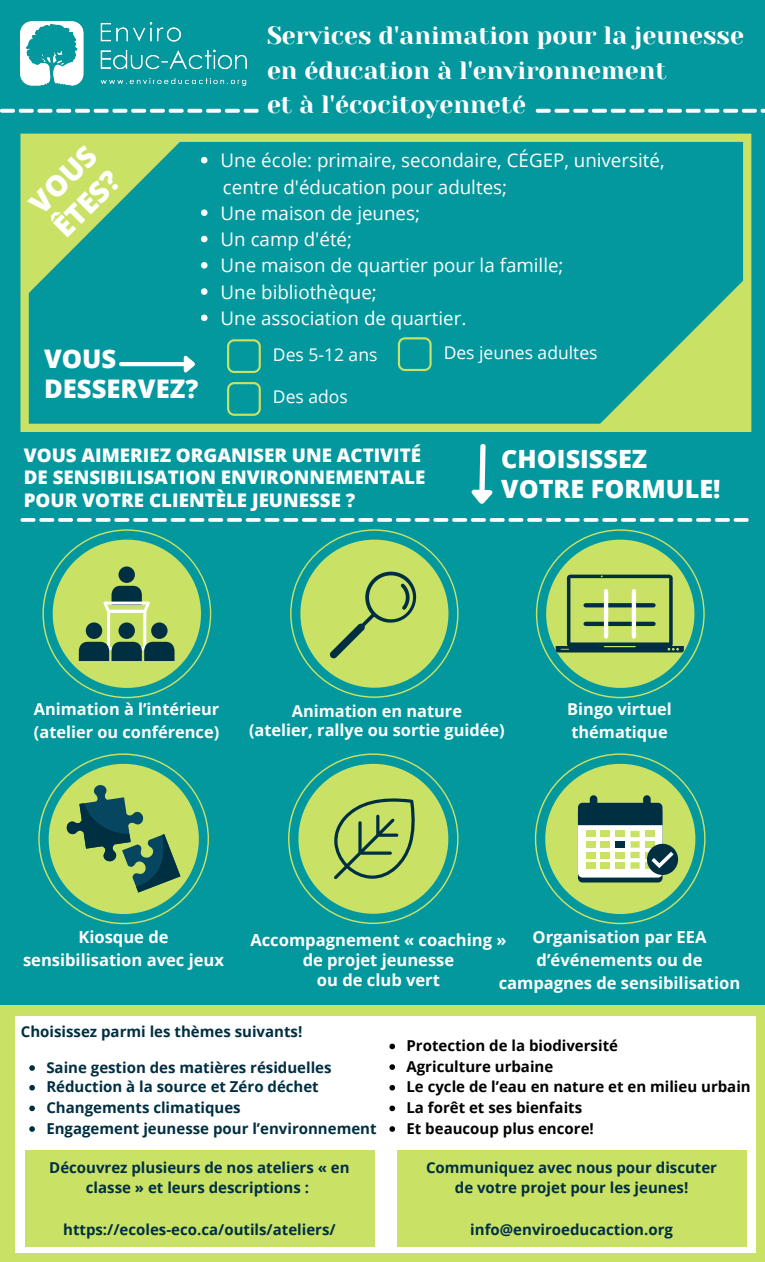
<style>
.page{position:relative;width:765px;height:1262px;background:#03989e}
.page>*{position:absolute;margin:0;border:0;box-sizing:border-box;transform-origin:0 0}
.t1{font:800 28.75px "Open Sans";color:#fff}
.t2{font:800 25.62px/30.1px "Open Sans";color:#fff}
.t3{font:800 25.12px "Open Sans";color:#fff}
.t4{font:25px "Yeseva One";color:#fff}
.t5{font:18.75px "Open Sans";color:#fff}
.t6{font:800 18.75px "Open Sans";color:#fff}
.t7{font:17.5px "Open Sans";color:#fff}
.t8{font:700 16.5px/23.1px "Open Sans";color:#fff;text-align:center}
.t9{font:700 16.38px/22.9px "Open Sans";color:#fff}
.t10{font:700 15px/20.6px "Open Sans";color:#002f42;text-align:center}
.t11{font:700 15px "Open Sans";color:#000}
</style>
<div class="page">
<img style="left:21px;top:21px;width:226px;height:65px">
<svg style="left:536px;top:109px;width:229px;height:4px"></svg>
<svg style="left:0;top:109px;width:259px;height:4px"></svg>
<svg style="left:20px;top:134px;width:731px;height:298px"></svg>
<svg style="left:25px;top:141px;width:156px;height:156px"></svg>
<svg style="left:201px;top:157px;width:7px;height:6px"></svg>
<svg style="left:201px;top:209px;width:7px;height:7px"></svg>
<svg style="left:201px;top:236px;width:7px;height:6px"></svg>
<svg style="left:201px;top:262px;width:7px;height:7px"></svg>
<svg style="left:201px;top:288px;width:7px;height:7px"></svg>
<svg style="left:201px;top:315px;width:7px;height:6px"></svg>
<hr style="left:121px;top:362px;width:63px;height:4px;background:#fff">
<svg style="left:180px;top:352px;width:19px;height:27px"></svg>
<svg style="left:227px;top:339px;width:34px;height:34px"></svg>
<svg style="left:471px;top:443px;width:22px;height:61px"></svg>
<svg style="left:42px;top:529px;width:169px;height:169px"></svg>
<svg style="left:227px;top:382px;width:34px;height:34px"></svg>
<svg style="left:21px;top:518px;width:728px;height:4px"></svg>
<svg style="left:592px;top:275px;width:157px;height:157px"></svg>
<svg style="left:290px;top:529px;width:169px;height:169px"></svg>
<svg style="left:536px;top:529px;width:169px;height:169px"></svg>
<svg style="left:586px;top:603px;width:67px;height:4px"></svg>
<hr style="left:586px;top:622px;width:67px;height:4px;background:#002f42">
<hr style="left:632px;top:591px;width:4px;height:45px;background:#fff">
<hr style="left:604px;top:591px;width:4px;height:45px;background:#fff">
<svg style="left:38px;top:753px;width:171px;height:171px"></svg>
<svg style="left:288px;top:753px;width:171px;height:171px"></svg>
<svg style="left:535px;top:753px;width:171px;height:171px"></svg>
<div style="left:0;top:1006px;width:765px;height:256px;background:#c9e265"></div>
<div style="left:16px;top:1016px;width:740px;height:237px;background:#fff"></div>
<div style="left:25px;top:1150px;width:349px;height:96px;background:#c9e265"></div>
<svg style="left:398px;top:337px;width:34px;height:34px"></svg>
<svg style="left:29px;top:1065px;width:6px;height:6px"></svg>
<svg style="left:29px;top:1085px;width:6px;height:5px"></svg>
<svg style="left:29px;top:1105px;width:6px;height:6px"></svg>
<svg style="left:29px;top:1126px;width:6px;height:6px"></svg>
<svg style="left:389px;top:1044px;width:6px;height:5px"></svg>
<svg style="left:389px;top:1064px;width:6px;height:6px"></svg>
<svg style="left:389px;top:1085px;width:6px;height:5px"></svg>
<svg style="left:389px;top:1105px;width:6px;height:6px"></svg>
<svg style="left:389px;top:1126px;width:6px;height:6px"></svg>
<div style="left:397px;top:1150px;width:349px;height:96px;background:#c9e265"></div>
<p class="t1" style="left:20px;top:194px;width:83px;rotate:-45deg">VOUS</p>
<p class="t1" style="left:44px;top:217px;width:81px;rotate:-45deg">ÊTES?</p>
<p class="t2" style="left:44px;top:343px;width:156px">VOUS<br>DESSERVEZ?</p>
<p class="t4" style="left:267px;top:21px;width:479px">Services d'animation pour la jeunesse</p>
<p class="t4" style="left:267px;top:56px;width:401px">en éducation à l'environnement</p>
<p class="t4" style="left:267px;top:90px;width:261px">et à l'écocitoyenneté</p>
<p class="t5" style="left:221px;top:147px;width:445px">Une école: primaire, secondaire, CÉGEP, université,</p>
<p class="t5" style="left:221px;top:200px;width:201px">Une maison de jeunes;</p>
<p class="t5" style="left:221px;top:226px;width:133px">Un camp d'été;</p>
<p class="t5" style="left:221px;top:252px;width:344px">Une maison de quartier pour la famille;</p>
<p class="t5" style="left:221px;top:279px;width:158px">Une bibliothèque;</p>
<p class="t5" style="left:221px;top:305px;width:247px">Une association de quartier.</p>
<p class="t5" style="left:223px;top:173px;width:286px">centre d'éducation pour adultes;</p>
<p class="t7" style="left:273px;top:342px;width:106px">Des 5-12 ans</p>
<p class="t7" style="left:444px;top:340px;width:155px">Des jeunes adultes</p>
<p class="t7" style="left:273px;top:385px;width:76px">Des ados</p>
<p class="t6" style="left:24px;top:442px;width:399px">VOUS AIMERIEZ ORGANISER UNE ACTIVITÉ</p>
<p class="t6" style="left:24px;top:464px;width:403px">DE SENSIBILISATION ENVIRONNEMENTALE</p>
<p class="t6" style="left:24px;top:487px;width:333px">POUR VOTRE CLIENTÈLE JEUNESSE ?</p>
<p class="t3" style="left:501px;top:441px;width:147px">CHOISISSEZ</p>
<p class="t3" style="left:501px;top:471px;width:221px">VOTRE FORMULE!</p>
<p class="t9" style="left:34px;top:697px;width:187px">Animation à l’intérieur (atelier ou conférence)</p>
<p class="t9" style="left:292px;top:699px;width:172px">Animation en nature</p>
<p class="t9" style="left:249px;top:718px;width:257px">(atelier, rallye ou sortie guidée)</p>
<p class="t9" style="left:567px;top:697px;width:106px">Bingo virtuel thématique</p>
<p class="t8" style="left:23px;top:924px;width:202px">Kiosque de sensibilisation avec jeux</p>
<p class="t8" style="left:250px;top:929px;width:258px;line-height:19.9px">Accompagnement « coaching » de projet jeunesse</p>
<p class="t8" style="left:317px;top:968px;width:125px">ou de club vert</p>
<p class="t8" style="left:499px;top:924px;width:243px">Organisation par EEA d’événements ou de campagnes de sensibilisation</p>
<p class="t10" style="left:21px;top:1021px;width:283px">Choisissez parmi les thèmes suivants!</p>
<p class="t10" style="left:46px;top:1056px;width:287px">Saine gestion des matières résiduelles</p>
<p class="t10" style="left:46px;top:1076px;width:274px">Réduction à la source et Zéro déchet</p>
<p class="t10" style="left:46px;top:1097px;width:196px">Changements climatiques</p>
<p class="t10" style="left:46px;top:1117px;width:332px">Engagement jeunesse pour l’environnement</p>
<p class="t10" style="left:49px;top:1156px;width:302px">Découvrez plusieurs de nos ateliers « en classe » et leurs descriptions :</p>
<p class="t10" style="left:63px;top:1218px;width:274px">https://ecoles-eco.ca/outils/ateliers/</p>
<p class="t11" style="left:407px;top:1035px;width:213px">Protection de la biodiversité</p>
<p class="t11" style="left:407px;top:1056px;width:148px">Agriculture urbaine</p>
<p class="t11" style="left:407px;top:1076px;width:346px">Le cycle de l’eau en nature et en milieu urbain</p>
<p class="t11" style="left:407px;top:1097px;width:177px">La forêt et ses bienfaits</p>
<p class="t11" style="left:407px;top:1118px;width:189px">Et beaucoup plus encore!</p>
<p class="t10" style="left:426px;top:1156px;width:293px">Communiquez avec nous pour discuter de votre projet pour les jeunes!</p>
<p class="t10" style="left:470px;top:1218px;width:204px">info@enviroeducaction.org</p>
</div>
